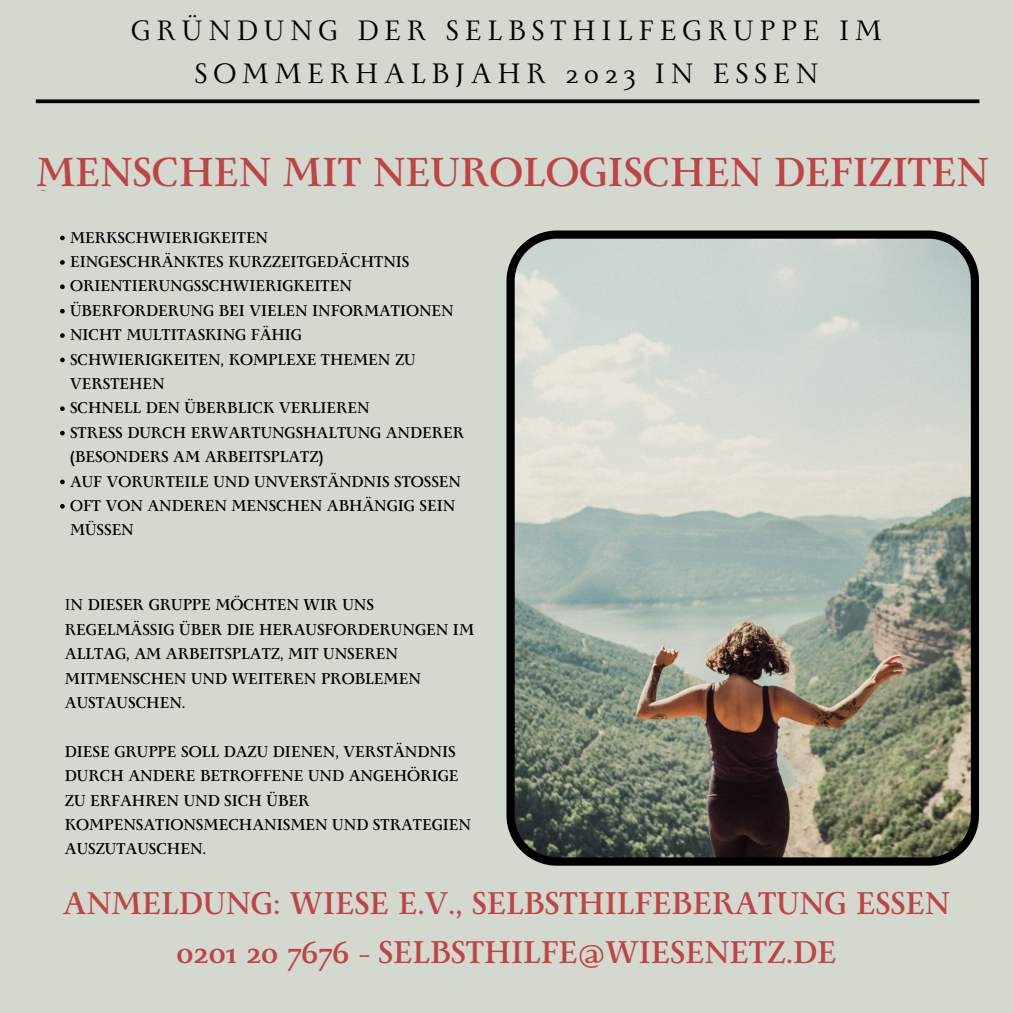
<style>
.page{position:relative;width:1013px;height:1013px;background:#fff}
.page>*{position:absolute;margin:0;border:0;box-sizing:border-box;transform-origin:0 0}
.t1{font:700 45.12px "Monterchi Serif";color:#bf4444}
.t2{font:700 35px/48.8px "Monterchi Serif";color:#bf4444;text-align:center}
.t3{font:31.25px/43.1px "Monterchi Serif";letter-spacing:.19em;color:#000;text-align:center}
.t4{font:700 17.5px/24.4px "Monterchi Serif";color:#000}
.t5{font:700 17.38px/24.4px "Monterchi Serif";color:#000}
.t6{font:17.38px "Monterchi Serif";color:#6b745f}
.s1{font-weight:400}
</style>
<div class="page">
<div style="left:0;top:0;width:1012px;height:1012px;background:#d4d9d0"></div>
<svg style="left:506px;top:230px;width:473px;height:635px"></svg>
<svg style="left:60px;top:236px;width:5px;height:4px"></svg>
<svg style="left:60px;top:260px;width:5px;height:5px"></svg>
<svg style="left:60px;top:284px;width:5px;height:5px"></svg>
<svg style="left:60px;top:309px;width:5px;height:4px"></svg>
<svg style="left:60px;top:333px;width:5px;height:5px"></svg>
<svg style="left:60px;top:357px;width:5px;height:5px"></svg>
<svg style="left:60px;top:406px;width:5px;height:5px"></svg>
<svg style="left:60px;top:431px;width:5px;height:4px"></svg>
<svg style="left:60px;top:479px;width:5px;height:5px"></svg>
<svg style="left:60px;top:504px;width:5px;height:4px"></svg>
<svg style="left:36px;top:99px;width:943px;height:4px;background:#161615"></svg>
<h3 class="t3" style="left:131px;top:14px;width:752px">GRÜNDUNG DER SELBSTHILFEGRUPPE IM<br>SOMMERHALBJAHR 2023 IN ESSEN</h3>
<h1 class="t1" style="left:36px;top:150px;width:954px">MENSCHEN MIT NEUROLOGISCHEN DEFIZITEN</h1>
<p class="t6" style="left:40px;top:180px;width:6px">-</p>
<p class="t5" style="left:70px;top:228px;width:395px">MERKSCHWIERIGKEITEN<br>EINGESCHRÄNKTES KURZZEITGEDÄCHTNIS<br>ORIENTIERUNGSSCHWIERIGKEITEN<br>ÜBERFORDERUNG BEI VIELEN INFORMATIONEN<br>NICHT MULTITASKING FÄHIG<br>SCHWIERIGKEITEN, KOMPLEXE THEMEN ZU<br>VERSTEHEN<br>SCHNELL DEN ÜBERBLICK VERLIEREN<br>STRESS DURCH ERWARTUNGSHALTUNG ANDERER (BESONDERS AM ARBEITSPLATZ)<br>AUF VORURTEILE UND UNVERSTÄNDNIS STOSSEN<br>OFT VON ANDEREN MENSCHEN ABHÄNGIG SEIN<br>MÜSSEN</p>
<p class="t4" style="left:65px;top:595px;width:411px"><span class="s1">I</span>N DIESER GRUPPE MÖCHTEN WIR UNS<br>REGELMÄSSIG ÜBER DIE HERAUSFORDERUNGEN IM<br>ALLTAG, AM ARBEITSPLATZ, MIT UNSEREN<br>MITMENSCHEN UND WEITEREN PROBLEMEN<br>AUSTAUSCHEN.</p>
<p class="t4" style="left:65px;top:742px;width:408px">DIESE GRUPPE SOLL DAZU DIENEN, VERSTÄNDNIS DURCH ANDERE BETROFFENE UND ANGEHÖRIGE ZU ERFAHREN UND SICH ÜBER KOMPENSATIONSMECHANISMEN UND STRATEGIEN AUSZUTAUSCHEN.</p>
<h2 class="t2" style="left:63px;top:884px;width:888px">ANMELDUNG: WIESE E.V., SELBSTHILFEBERATUNG ESSEN<br>0201 20 7676 - SELBSTHILFE@WIESENETZ.DE</h2>
</div>
